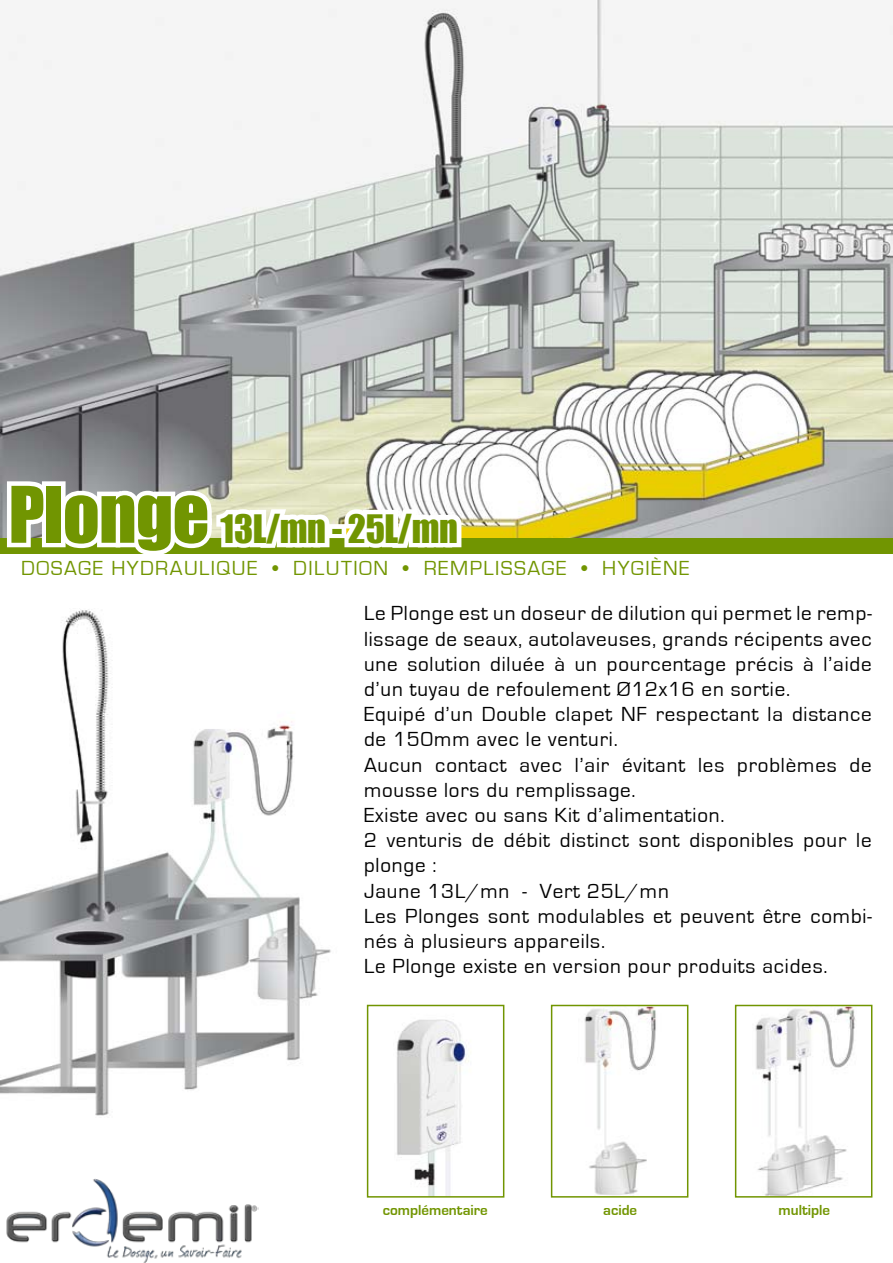
<style>
.page{position:relative;width:893px;height:1263px;background:#fff}
.page>*{position:absolute;margin:0;border:0;box-sizing:border-box;transform-origin:0 0}
.t1{font:36px "Impact";letter-spacing:-.01em;color:#719501}
.t2{font:21px/25.2px "Eurostile";letter-spacing:.04em;color:#000}
.t3{font:21px "Eurostile";letter-spacing:.07em;color:#719501}
.t4{font:700 15px "Eurostile";color:#719501}
.s1{font-size:72px}
</style>
<div class="page">
<img style="left:6px;top:1178px;width:252px;height:85px">
<img style="left:0;top:609px;width:331px;height:507px">
<img style="left:396px;top:1019px;width:73px;height:175px">
<div style="left:367px;top:1005px;width:137px;height:192px;border:2px solid #719501"></div>
<img style="left:584px;top:1008px;width:72px;height:186px">
<div style="left:551px;top:1005px;width:137px;height:192px;border:2px solid #719501"></div>
<img style="left:755px;top:1008px;width:101px;height:186px">
<div style="left:735px;top:1005px;width:137px;height:192px;border:2px solid #719501"></div>
<img style="left:0;top:0;width:893px;height:538px">
<div style="left:0;top:538px;width:893px;height:15px;background:#719501"></div>
<svg style="left:2px;top:475px;width:464px;height:79px"></svg>
<h1 class="t1" style="left:9px;top:501px;width:451px"><span class="s1">Plonge</span> 13L/mn - 25L/mn</h1>
<p class="t3" style="left:21px;top:556px;width:670px">dosage hydraulique • dilution • remplissage • hygiène</p>
<p class="t2" style="left:364px;top:601px;width:509px">Le Plonge est un doseur de dilution qui permet le remp&shy;lissage de seaux, autolaveuses, grands récipents avec une solution diluée à un pourcentage précis à l’aide d’un tuyau de refoulement Ø12x16 en sortie.<br>Equipé d’un Double clapet NF respectant la distance de 150mm avec le venturi.<br>Aucun contact avec l’air évitant les problèmes de mousse lors du remplissage.<br>Existe avec ou sans Kit d’alimentation.<br>2 venturis de débit distinct sont disponibles pour le plonge :<br>Jaune 13L/mn - Vert 25L/mn<br>Les Plonges sont modulables et peuvent être combi&shy;nés à plusieurs appareils.<br>Le Plonge existe en version pour produits acides.</p>
<p class="t4" style="left:383px;top:1201px;width:106px">complémentaire</p>
<p class="t4" style="left:603px;top:1201px;width:35px">acide</p>
<p class="t4" style="left:778px;top:1201px;width:53px">multiple</p>
</div>
